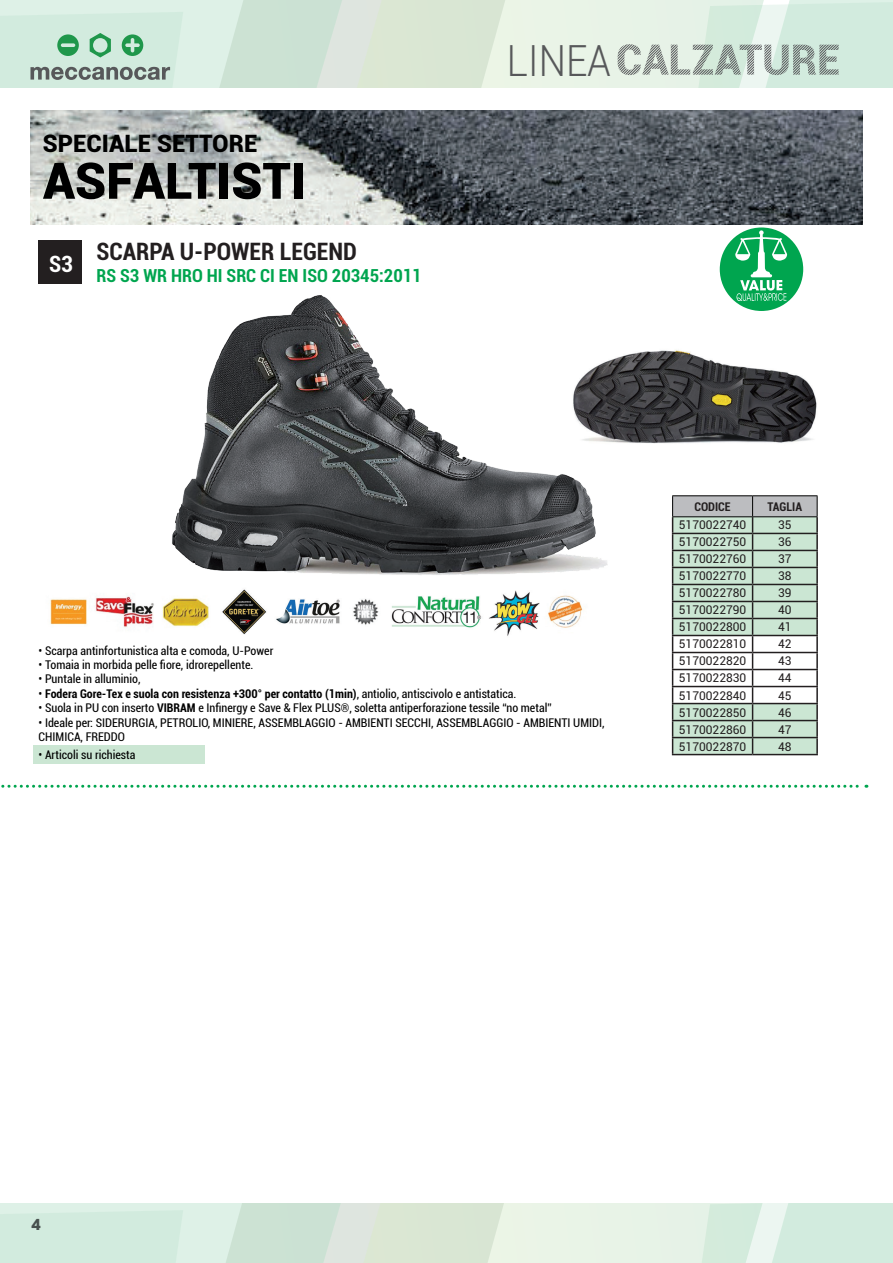
<style>
.page{position:relative;width:893px;height:1263px;background:#fff}
.page>*{position:absolute;margin:0;border:0;box-sizing:border-box;transform-origin:0 0}
.t1{font:900 50.25px "Roboto";color:#000}
.t2{font:300 42.9px "Roboto";color:#57585a;scale:.9 1}
.t3{font:700 condensed 24px "Roboto";color:#231f20}
.t4{font:900 24px "Roboto";color:#000}
.t5{font:700 condensed 22.5px "Roboto";color:#fff}
.t6{font:700 condensed 18px "Roboto";color:#00a54f}
.t7{font:700 15px "ITC Avant Garde Std";color:#57585a}
.t8{font:condensed 12px/14.4px "Roboto";color:#000}
.t9{font:12px "Roboto";color:#231f20}
.t10{font:700 condensed 12px "Roboto";color:#000}
.t11{font:700 condensed 12px "Roboto";color:#231f20}
.s1{font-weight:400}
.s2{font-weight:700}
</style>
<div class="page">
<svg style="left:0;top:1203px;width:893px;height:60px;background:#daebde"></svg>
<svg style="left:0;top:0;width:892px;height:87px;background:#d3e5d8"></svg>
<div style="left:33px;top:745px;width:172px;height:19px;background:#cbe6d3"></div>
<div style="left:38px;top:240px;width:44px;height:44px;background:#231f20"></div>
<div style="left:720px;top:227px;width:83px;height:84px;background:#00a54f;border-radius:50%"></div>
<svg style="left:735px;top:230px;width:52px;height:71px"></svg>
<hr style="left:672px;top:754px;width:81px;height:1px;background:#231f20">
<hr style="left:753px;top:754px;width:65px;height:1px;background:#231f20">
<hr style="left:672px;top:495px;width:81px;height:1px;background:#000">
<hr style="left:753px;top:495px;width:64px;height:1px;background:#000">
<svg style="left:672px;top:496px;width:146px;height:258px"></svg>
<hr style="left:672px;top:516px;width:81px;height:1px;background:#000">
<hr style="left:753px;top:516px;width:64px;height:1px;background:#000">
<img style="left:172px;top:295px;width:436px;height:280px">
<img style="left:550px;top:339px;width:267px;height:124px">
<img style="left:50px;top:589px;width:533px;height:47px">
<svg style="left:1px;top:785px;width:866px;height:3px"></svg>
<img style="left:30px;top:110px;width:832px;height:115px">
<h3 class="t4" style="left:43px;top:126px;width:216px">SPECIALE SETTORE</h3>
<h1 class="t1" style="left:43px;top:145px;width:264px">ASFALTISTI</h1>
<h3 class="t5" style="left:49px;top:248px;width:25px">S3</h3>
<h3 class="t3" style="left:97px;top:235px;width:262px">SCARPA U-POWER LEGEND</h3>
<h3 class="t6" style="left:97px;top:263px;width:327px">RS S3 WR HRO HI SRC CI EN ISO 20345:2011</h3>
<h2 class="t2" style="left:507px;top:31px;width:117px">LINEA</h2>
<p class="t8" style="left:39px;top:643px;width:236px">• Scarpa antinfortunistica alta e comoda, U-Power</p>
<p class="t8" style="left:39px;top:657px;width:216px">• Tomaia in morbida pelle fiore, idrorepellente.</p>
<p class="t8" style="left:39px;top:671px;width:104px">• Puntale in alluminio,</p>
<p class="t10" style="left:39px;top:685px;width:479px"><span class="s1">•</span> Fodera Gore-Tex e suola con resistenza +300° per contatto (1min)<span class="s1">, antiolio, antiscivolo e antistatica.</span></p>
<p class="t8" style="left:39px;top:700px;width:515px">• Suola in PU con inserto <span class="s2">VIBRAM</span> e Infinergy e Save &amp; Flex PLUS®, soletta antiperforazione tessile “no metal”</p>
<p class="t8" style="left:39px;top:715px;width:567px">• Ideale per: SIDERURGIA, PETROLIO, MINIERE, ASSEMBLAGGIO - AMBIENTI SECCHI, ASSEMBLAGGIO - AMBIENTI UMIDI,<br>CHIMICA, FREDDO</p>
<p class="t8" style="left:39px;top:747px;width:98px">• Articoli su richiesta</p>
<p class="t11" style="left:694px;top:498px;width:38px">CODICE</p>
<p class="t11" style="left:767px;top:498px;width:36px">TAGLIA</p>
<p class="t9" style="left:679px;top:517px;width:69px">5170022740</p>
<p class="t9" style="left:778px;top:517px;width:15px">35</p>
<p class="t9" style="left:679px;top:534px;width:69px">5170022750</p>
<p class="t9" style="left:778px;top:534px;width:15px">36</p>
<p class="t9" style="left:679px;top:551px;width:69px">5170022760</p>
<p class="t9" style="left:778px;top:551px;width:15px">37</p>
<p class="t9" style="left:679px;top:568px;width:69px">5170022770</p>
<p class="t9" style="left:778px;top:568px;width:15px">38</p>
<p class="t9" style="left:679px;top:585px;width:69px">5170022780</p>
<p class="t9" style="left:778px;top:585px;width:15px">39</p>
<p class="t9" style="left:679px;top:602px;width:69px">5170022790</p>
<p class="t9" style="left:778px;top:602px;width:15px">40</p>
<p class="t9" style="left:679px;top:619px;width:69px">5170022800</p>
<p class="t9" style="left:778px;top:619px;width:15px">41</p>
<p class="t9" style="left:679px;top:636px;width:69px">5170022810</p>
<p class="t9" style="left:778px;top:636px;width:15px">42</p>
<p class="t9" style="left:679px;top:653px;width:69px">5170022820</p>
<p class="t9" style="left:778px;top:653px;width:15px">43</p>
<p class="t9" style="left:679px;top:670px;width:69px">5170022830</p>
<p class="t9" style="left:778px;top:670px;width:15px">44</p>
<p class="t9" style="left:679px;top:687px;width:69px">5170022840</p>
<p class="t9" style="left:778px;top:687px;width:15px">45</p>
<p class="t9" style="left:679px;top:704px;width:69px">5170022850</p>
<p class="t9" style="left:778px;top:704px;width:15px">46</p>
<p class="t9" style="left:679px;top:721px;width:69px">5170022860</p>
<p class="t9" style="left:778px;top:721px;width:15px">47</p>
<p class="t9" style="left:679px;top:738px;width:69px">5170022870</p>
<p class="t9" style="left:778px;top:738px;width:15px">48</p>
<p class="t7" style="left:32px;top:1215px;width:11px">4</p>
</div>
